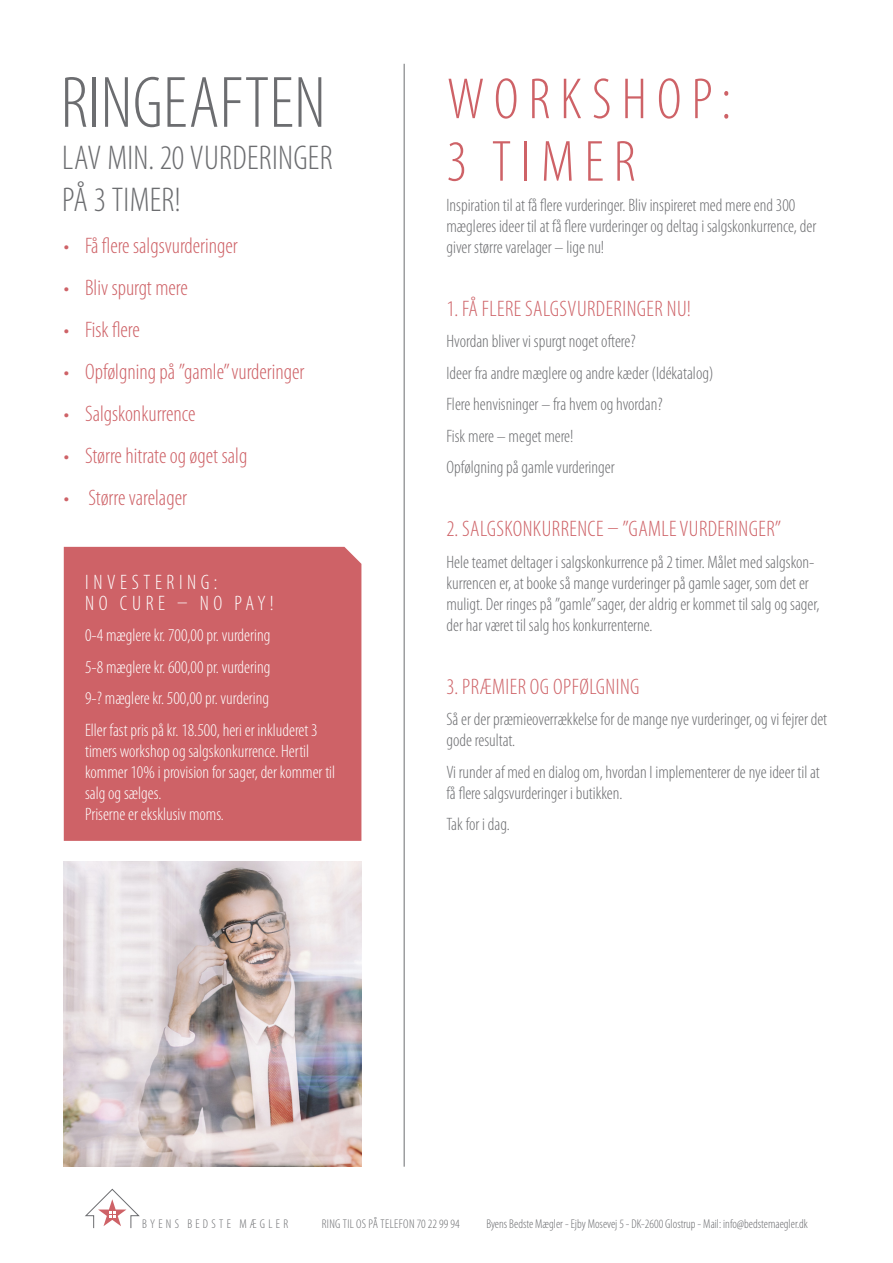
<style>
.page{position:relative;width:893px;height:1263px;background:#fff}
.page>*{position:absolute;margin:0;border:0;box-sizing:border-box;transform-origin:0 0}
._9__overskrift_49_pk{font:300 condensed 73.5px "Myriad Pro";letter-spacing:.005em;color:#6c6d70}
._6__overskrift_tynd{font:300 condensed 58.5px "Myriad Pro";letter-spacing:.17em;color:#ce6267}
._9__overskrift_49_pk-2{font:300 condensed 34.5px/42px "Myriad Pro";letter-spacing:.01em;color:#6c6d70}
._8__mellemrubrik{font:300 condensed 22.5px "Myriad Pro";color:#ce6267}
._8__mellemrubrik-2{font:300 condensed 22.5px "Myriad Pro";letter-spacing:.02em;color:#ce6267}
._4__Overskrift_boks{font:300 condensed 21px/21px "Myriad Pro";letter-spacing:.22em;color:#fff}
._7__brødtekst{font:300 condensed 18px/21px "Myriad Pro";color:#6c6d70}
._5__boks_brød{font:300 condensed 18px/21px "Myriad Pro";color:#fff}
.t1{font:300 condensed 12.75px "Myriad Pro";color:#6c6d70}
.t2{font:300 condensed 12.75px "Myriad Pro";letter-spacing:.03em;color:#6c6d70}
.t3{font:300 condensed 12.75px "Myriad Pro";letter-spacing:.26em;color:#6c6d70}
</style>
<div class="page">
<hr style="left:404px;top:64px;width:1px;height:1103px;background:#6c6d70">
<svg style="left:85px;top:1188px;width:55px;height:41px"></svg>
<div style="left:64px;top:547px;width:297px;height:294px;background:#ce6267"></div>
<img style="left:64px;top:862px;width:297px;height:304px">
<p class="_9__overskrift_49_pk" style="left:61px;top:63px;width:267px">RINGEAFTEN</p>
<p class="_9__overskrift_49_pk-2" style="left:62px;top:137px;width:272px">LAV MIN. 20 VURDERINGER<br>PÅ 3 TIMER!</p>
<p class="_8__mellemrubrik" style="left:64px;top:233px;width:175px">• Få flere salgsvurderinger</p>
<p class="_8__mellemrubrik" style="left:64px;top:275px;width:125px">• Bliv spurgt mere</p>
<p class="_8__mellemrubrik" style="left:64px;top:317px;width:78px">• Fisk flere</p>
<p class="_8__mellemrubrik" style="left:64px;top:359px;width:242px">• Opfølgning på ”gamle” vurderinger</p>
<p class="_8__mellemrubrik" style="left:64px;top:401px;width:133px">• Salgskonkurrence</p>
<p class="_8__mellemrubrik" style="left:64px;top:443px;width:185px">• Større hitrate og øget salg</p>
<p class="_8__mellemrubrik" style="left:64px;top:485px;width:125px">• Større varelager</p>
<p class="_4__Overskrift_boks" style="left:85px;top:572px;width:190px">INVESTERING:<br>NO CURE – NO PAY!</p>
<p class="_5__boks_brød" style="left:85px;top:625px;width:187px">0-4 mæglere kr. 700,00 pr. vurdering</p>
<p class="_5__boks_brød" style="left:85px;top:657px;width:187px">5-8 mæglere kr. 600,00 pr. vurdering</p>
<p class="_5__boks_brød" style="left:85px;top:688px;width:186px">9-? mæglere kr. 500,00 pr. vurdering</p>
<p class="_5__boks_brød" style="left:85px;top:720px;width:252px">Eller fast pris på kr. 18.500, heri er inkluderet 3 timers workshop og salgskonkurrence. Hertil kommer 10% i provision for sager, der kommer til salg og sælges.<br>Priserne er eksklusiv moms.</p>
<p class="_6__overskrift_tynd" style="left:447px;top:68px;width:286px">WORKSHOP:</p>
<p class="_6__overskrift_tynd" style="left:446px;top:130px;width:190px">3 TIMER</p>
<p class="_7__brødtekst" style="left:446px;top:195px;width:371px">Inspiration til at få flere vurderinger. Bliv inspireret med mere end 300 mægleres ideer til at få flere vurderinger og deltag i salgskonkurrence, der giver større varelager – lige nu!</p>
<p class="_8__mellemrubrik-2" style="left:446px;top:296px;width:246px">1. FÅ FLERE SALGSVURDERINGER NU!</p>
<p class="_7__brødtekst" style="left:446px;top:331px;width:191px">Hvordan bliver vi spurgt noget oftere?</p>
<p class="_7__brødtekst" style="left:446px;top:363px;width:269px">Ideer fra andre mæglere og andre kæder (Idékatalog)</p>
<p class="_7__brødtekst" style="left:446px;top:394px;width:218px">Flere henvisninger – fra hvem og hvordan?</p>
<p class="_7__brødtekst" style="left:446px;top:426px;width:129px">Fisk mere – meget mere!</p>
<p class="_7__brødtekst" style="left:446px;top:457px;width:170px">Opfølgning på gamle vurderinger</p>
<p class="_8__mellemrubrik-2" style="left:446px;top:517px;width:336px">2. SALGSKONKURRENCE – ”GAMLE VURDERINGER”</p>
<p class="_7__brødtekst" style="left:446px;top:552px;width:374px">Hele teamet deltager i salgskonkurrence på 2 timer. Målet med salgskon&shy;kurrencen er, at booke så mange vurderinger på gamle sager, som det er muligt. Der ringes på ”gamle” sager, der aldrig er kommet til salg og sager, der har været til salg hos konkurrenterne.</p>
<p class="_8__mellemrubrik-2" style="left:446px;top:674px;width:195px">3. PRÆMIER OG OPFØLGNING</p>
<p class="_7__brødtekst" style="left:446px;top:709px;width:382px">Så er der præmieoverrækkelse for de mange nye vurderinger, og vi fejrer det gode resultat.</p>
<p class="_7__brødtekst" style="left:446px;top:762px;width:375px">Vi runder af med en dialog om, hvordan I implementerer de nye ideer til at få flere salgsvurderinger i butikken.</p>
<p class="_7__brødtekst" style="left:446px;top:814px;width:65px">Tak for i dag.</p>
<p class="t3" style="left:142px;top:1217px;width:148px">BYENS BEDSTE MÆGLER</p>
<p class="t2" style="left:322px;top:1217px;width:140px">RING TIL OS PÅ TELEFON 70 22 99 94</p>
<p class="t1" style="left:486px;top:1217px;width:323px">Byens Bedste Mægler - Ejby Mosevej 5 - DK-2600 Glostrup - Mail: info@bedstemaegler.dk</p>
</div>
